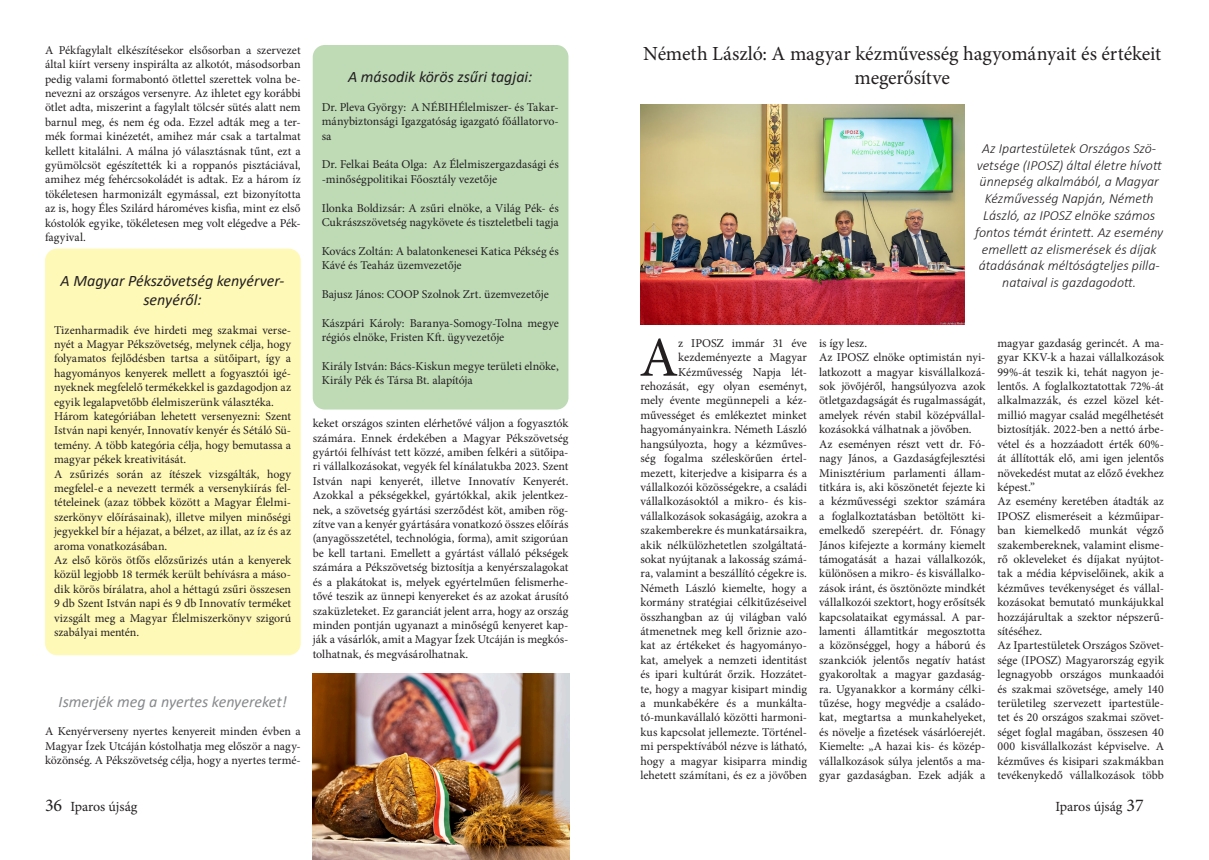
<style>
.page{position:relative;width:1209px;height:860px;background:#fff}
.page>*{position:absolute;margin:0;border:0;box-sizing:border-box;transform-origin:0 0}
.t1{font:56.3px "Minion Pro";color:#231f20}
.Cím{font:20px/24px "Minion Pro";letter-spacing:-.005em;color:#231f20;text-align:center}
.Szöveg_között_kiemel{font:italic 16px/19.2px "Calibri";color:#231f20;text-align:center}
.Szöveg_között_kiemel-2{font:italic 16px "Calibri";color:#87898c}
.Lead2{font:italic 300 14px/16.8px "Calibri";color:#231f20;text-align:center}
.t2{font:14px "Minion Pro";letter-spacing:-.005em;color:#231f20}
.t3{font:12px/14.4px "Minion Pro";color:#231f20;text-align:justify}
.s1{font-size:18px}
</style>
<div class="page">
<div style="left:313px;top:45px;width:255px;height:365px;background:#bedbb6;border-radius:12px"></div>
<div style="left:45px;top:249px;width:256px;height:406px;background:#fff9b8;border-radius:12px"></div>
<img style="left:313px;top:673px;width:256px;height:187px">
<img style="left:640px;top:105px;width:324px;height:219px">
<p class="t3" style="left:45px;top:43px;width:257px">A Pékfagylalt elkészítésekor elsősorban a szervezet által kiírt verseny inspirálta az alkotót, másodsorban pedig valami formabontó ötlettel szerettek volna be&shy;nevezni az országos versenyre. Az ihletet egy korábbi ötlet adta, miszerint a fagylalt tölcsér sütés alatt nem barnul meg, és nem ég oda. Ezzel adták meg a ter&shy;mék formai kinézetét, amihez már csak a tartalmat kellett kitalálni. A málna jó választásnak tűnt, ezt a gyümölcsöt egészítették ki a roppanós pisztáciával, amihez még fehércsokoládét is adtak. Ez a három íz tökéletesen harmonizált egymással, ezt bizonyította az is, hogy Éles Szilárd hároméves kisfia, mint ez első kóstolók egyike, tökéletesen meg volt elégedve a Pék&shy;fagyival.</p>
<p class="Szöveg_között_kiemel" style="left:61px;top:270px;width:225px">A Magyar Pékszövetség kenyérver&shy;senyéről:</p>
<p class="t3" style="left:54px;top:323px;width:239px">Tizenharmadik éve hirdeti meg szakmai verse&shy;nyét a Magyar Pékszövetség, melynek célja, hogy folyamatos fejlődésben tartsa a sütőipart, így a hagyományos kenyerek mellett a fogyasztói igé&shy;nyeknek megfelelő termékekkel is gazdagodjon az egyik legalapvetőbb élelmiszerünk választéka.</p>
<p class="t3" style="left:54px;top:409px;width:239px">Három kategóriában lehetett versenyezni: Szent István napi kenyér, Innovatív kenyér és Sétáló Sü&shy;temény. A több kategória célja, hogy bemutassa a magyar pékek kreativitását.</p>
<p class="t3" style="left:54px;top:467px;width:239px">A zsűrizés során az ítészek vizsgálták, hogy megfelel-e a nevezett termék a versenykiírás fel&shy;tételeinek (azaz többek között a Magyar Élelmi&shy;szerkönyv előírásainak), illetve milyen minőségi jegyekkel bír a héjazat, a bélzet, az illat, az íz és az aroma vonatkozásában.</p>
<p class="t3" style="left:54px;top:553px;width:239px">Az első körös ötfős előzsűrizés után a kenyerek közül legjobb 18 termék került behívásra a máso&shy;dik körös bírálatra, ahol a héttagú zsűri összesen 9 db Szent István napi és 9 db Innovatív terméket vizsgált meg a Magyar Élelmiszerkönyv szigorú szabályai mentén.</p>
<p class="Szöveg_között_kiemel" style="left:348px;top:66px;width:186px">A második körös zsűri tagjai:</p>
<p class="t3" style="left:322px;top:100px;width:239px">Dr. Pleva György: A NÉBIHÉlelmiszer- és Takar&shy;mánybiztonsági Igazgatóság igazgató főállatorvo&shy;sa</p>
<p class="t3" style="left:322px;top:157px;width:239px">Dr. Felkai Beáta Olga: Az Élelmiszergazdasági és -minőségpolitikai Főosztály vezetője</p>
<p class="t3" style="left:322px;top:201px;width:239px">Ilonka Boldizsár: A zsűri elnöke, a Világ Pék- és<br>Cukrászszövetség nagykövete és tiszteletbeli tagja</p>
<p class="t3" style="left:322px;top:244px;width:238px">Kovács Zoltán: A balatonkenesei Katica Pékség és<br>Kávé és Teaház üzemvezetője</p>
<p class="t3" style="left:322px;top:287px;width:228px">Bajusz János: COOP Szolnok Zrt. üzemvezetője</p>
<p class="t3" style="left:322px;top:316px;width:238px">Kászpári Károly: Baranya-Somogy-Tolna megye régiós elnöke, Fristen Kft. ügyvezetője</p>
<p class="t3" style="left:322px;top:359px;width:239px">Király István: Bács-Kiskun megye területi elnöke,<br>Király Pék és Társa Bt. alapítója</p>
<p class="t3" style="left:313px;top:416px;width:257px">keket országos szinten elérhetővé váljon a fogyasztók számára. Ennek érdekében a Magyar Pékszövetség gyártói felhívást tett közzé, amiben felkéri a sütőipa&shy;ri vállalkozásokat, vegyék fel kínálatukba 2023. Szent István napi kenyerét, illetve Innovatív Kenyerét.<br>Azokkal a pékségekkel, gyártókkal, akik jelentkez&shy;nek, a szövetség gyártási szerződést köt, amiben rög&shy;zítve van a kenyér gyártására vonatkozó összes előírás (anyagösszetétel, technológia, forma), amit szigorúan be kell tartani. Emellett a gyártást vállaló pékségek számára a Pékszövetség biztosítja a kenyérszalagokat és a plakátokat is, melyek egyértelműen felismerhe&shy;tővé teszik az ünnepi kenyereket és az azokat árusító szaküzleteket. Ez garanciát jelent arra, hogy az ország minden pontján ugyanazt a minőségű kenyeret kap&shy;ják a vásárlók, amit a Magyar Ízek Utcáján is megkós&shy;tolhatnak, és megvásárolhatnak.</p>
<p class="Szöveg_között_kiemel-2" style="left:59px;top:690px;width:230px">Ismerjék meg a nyertes kenyereket!</p>
<p class="t3" style="left:45px;top:724px;width:257px">A Kenyérverseny nyertes kenyereit minden évben a Magyar Ízek Utcáján kóstolhatja meg először a nagy&shy;közönség. A Pékszövetség célja, hogy a nyertes termé-</p>
<p class="Cím" style="left:643px;top:41px;width:519px">Németh László: A magyar kézművesség hagyományait és értékeit megerősítve</p>
<p class="Lead2" style="left:975px;top:140px;width:190px">Az Ipartestületek Országos Szö&shy;vetsége (IPOSZ) által életre hívott ünnepség alkalmából, a Magyar<br>Kézművesség Napján, Németh<br>László, az IPOSZ elnöke számos fontos témát érintett. Az esemény emellett az elismerések és díjak átadásának méltóságteljes pilla&shy;nataival is gazdagodott.</p>
<p class="t1" style="left:639px;top:320px;width:40px">A</p>
<p class="t3" style="left:640px;top:336px;width:168px;text-align:right">z IPOSZ immár 31 éve kezdeményezte a Magyar<br>Kézművesség Napja lét&shy;rehozását, egy olyan eseményt, mely évente megünnepeli a kéz&shy;művességet és emlékeztet minket hagyományainkra. Németh László hangsúlyozta, hogy a kézműves&shy;ség fogalma széleskörűen értel&shy;mezett, kiterjedve a kisiparra és a vállalkozói közösségekre, a családi vállalkozásoktól a mikro- és kis&shy;vállalkozások sokaságáig, azokra a szakemberekre és munkatársaikra, akik nélkülözhetetlen szolgáltatá&shy;sokat nyújtanak a lakosság számá&shy;ra, valamint a beszállító cégekre is.</p>
<p class="t3" style="left:640px;top:581px;width:168px">Németh László kiemelte, hogy a kormány stratégiai célkitűzéseivel összhangban az új világban való átmenetnek meg kell őriznie azo&shy;kat az értékeket és hagyományo&shy;kat, amelyek a nemzeti identitást és ipari kultúrát őrzik. Hozzátet&shy;te, hogy a magyar kisipart mindig a munkabékére és a munkálta&shy;tó-munkavállaló közötti harmoni&shy;kus kapcsolat jellemezte. Történel&shy;mi perspektívából nézve is látható, hogy a magyar kisiparra mindig lehetett számítani, és ez a jövőben</p>
<p class="t3" style="left:819px;top:336px;width:50px">is így lesz.</p>
<p class="t3" style="left:819px;top:350px;width:168px">Az IPOSZ elnöke optimistán nyi&shy;latkozott a magyar kisvállalkozá&shy;sok jövőjéről, hangsúlyozva azok ötletgazdagságát és rugalmasságát, amelyek révén stabil középvállal&shy;kozásokká válhatnak a jövőben.</p>
<p class="t3" style="left:819px;top:437px;width:168px">Az eseményen részt vett dr. Fó&shy;nagy János, a Gazdaságfejlesztési Minisztérium parlamenti állam&shy;titkára is, aki köszönetét fejezte ki a kézművességi szektor számára a foglalkoztatásban betöltött ki&shy;emelkedő szerepéért. dr. Fónagy János kifejezte a kormány kiemelt támogatását a hazai vállalkozók, különösen a mikro- és kisvállalko&shy;zások iránt, és ösztönözte mindkét vállalkozói szektort, hogy erősítsék kapcsolataikat egymással. A par&shy;lamenti államtitkár megosztotta a közönséggel, hogy a háború és szankciók jelentős negatív hatást gyakoroltak a magyar gazdaság&shy;ra. Ugyanakkor a kormány célki&shy;tűzése, hogy megvédje a családo&shy;kat, megtartsa a munkahelyeket, és növelje a fizetések vásárlóerejét.<br>Kiemelte: „A hazai kis- és közép&shy;vállalkozások súlya jelentős a ma&shy;gyar gazdaságban. Ezek adják a</p>
<p class="t3" style="left:997px;top:336px;width:168px">magyar gazdaság gerincét. A ma&shy;gyar KKV-k a hazai vállalkozások 99%-át teszik ki, tehát nagyon je&shy;lentős. A foglalkoztatottak 72%-át alkalmazzák, és ezzel közel két&shy;millió magyar család megélhetését biztosítják. 2022-ben a nettó árbe&shy;vétel és a hozzáadott érték 60%- át állították elő, ami igen jelentős növekedést mutat az előző évekhez képest.”</p>
<p class="t3" style="left:997px;top:494px;width:168px">Az esemény keretében átadták az IPOSZ elismeréseit a kézműipar&shy;ban kiemelkedő munkát végző szakembereknek, valamint elisme&shy;rő okleveleket és díjakat nyújtot&shy;tak a média képviselőinek, akik a kézműves tevékenységet és vállal&shy;kozásokat bemutató munkájukkal hozzájárultak a szektor népszerű&shy;sítéséhez.</p>
<p class="t3" style="left:997px;top:638px;width:168px">Az Ipartestületek Országos Szövet&shy;sége (IPOSZ) Magyarország egyik legnagyobb országos munkaadói és szakmai szövetsége, amely 140 területileg szervezett ipartestüle&shy;tet és 20 országos szakmai szövet&shy;séget foglal magában, összesen 40<br>000 kisvállalkozást képviselve. A kézműves és kisipari szakmákban tevékenykedő vállalkozások több</p>
<p class="t2" style="left:45px;top:797px;width:94px"><span class="s1">36</span> Iparos újság</p>
<p class="t2" style="left:1055px;top:797px;width:90px">Iparos újság <span class="s1">37</span></p>
</div>
